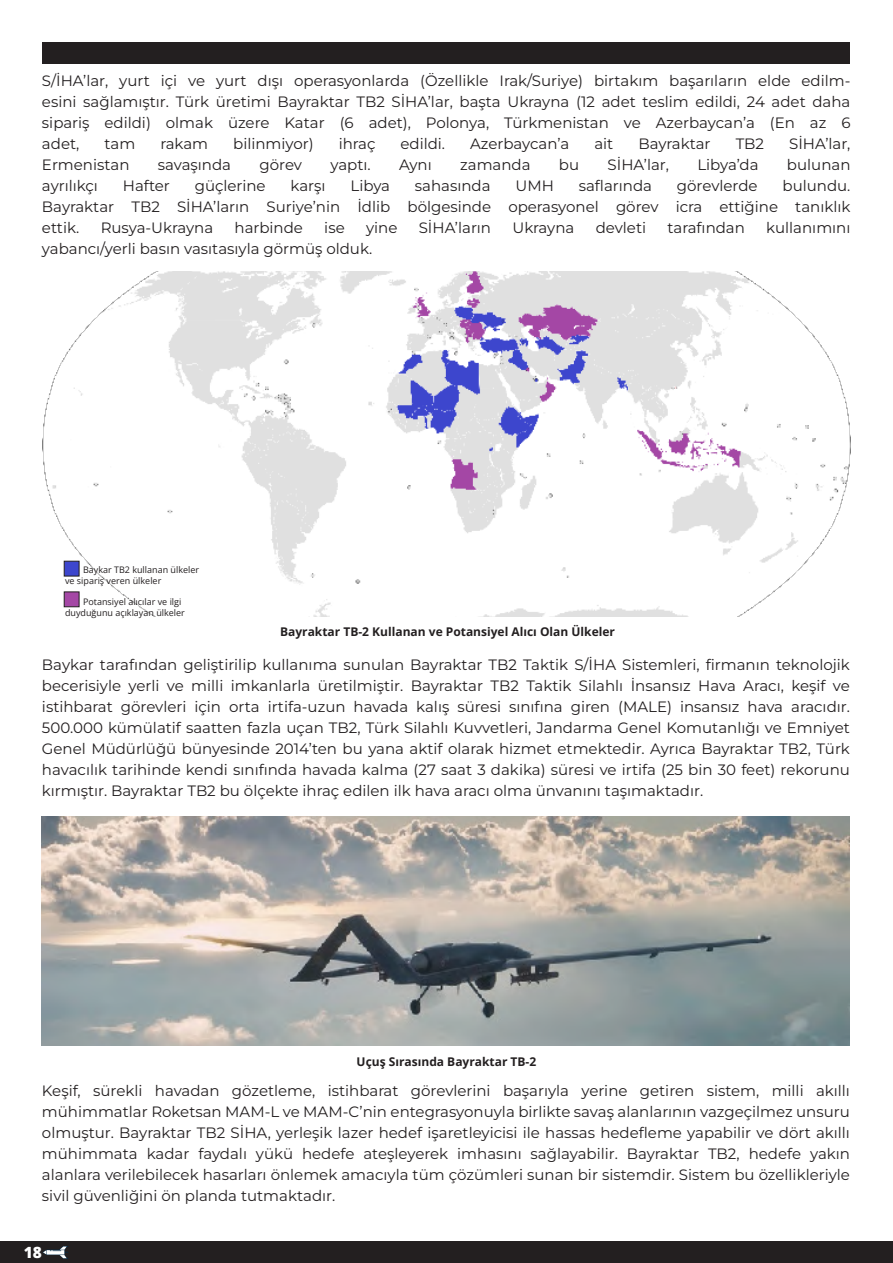
<style>
.page{position:relative;width:893px;height:1263px;background:#fff}
.page>*{position:absolute;margin:0;border:0;box-sizing:border-box;transform-origin:0 0}
.t1{font:800 15.45px "Open Sans";color:#fff}
.t2{font:100 15px/21px "Montserrat";color:#231f20}
.t3{font:700 12px "Open Sans";color:#231f20}
.t4{font:9px "Open Sans";color:#231f20}
</style>
<div class="page">
<div style="left:0;top:1242px;width:893px;height:21px;background:#231f20"></div>
<div style="left:43px;top:43px;width:807px;height:21px;background:#231f20"></div>
<svg style="left:43px;top:1246px;width:25px;height:13px"></svg>
<img style="left:43px;top:271px;width:807px;height:346px">
<img style="left:42px;top:816px;width:808px;height:230px">
<div style="left:64px;top:561px;width:15px;height:15px;background:#3d46cd;border:1px solid #231f20"></div>
<div style="left:64px;top:591px;width:15px;height:16px;background:#a447a5;border:1px solid #231f20"></div>
<p class="t2" style="left:42px;top:70px;width:810px">S/İHA’lar, yurt içi ve yurt dışı operasyonlarda (Özellikle Irak/Suriye) birtakım başarıların elde edilm&shy;esini sağlamıştır. Türk üretimi Bayraktar TB2 SİHA’lar, başta Ukrayna (12 adet teslim edildi, 24 adet daha</p>
<p class="t2" style="left:42px;top:112px;width:810px">sipariş edildi) olmak üzere Katar (6 adet), Polonya, Türkmenistan ve Azerbaycan’a (En az 6</p>
<p class="t2" style="left:42px;top:133px;width:39px">adet,</p>
<p class="t2" style="left:105px;top:133px;width:32px">tam</p>
<p class="t2" style="left:160px;top:133px;width:49px">rakam</p>
<p class="t2" style="left:233px;top:133px;width:82px">bilinmiyor)</p>
<p class="t2" style="left:339px;top:133px;width:38px">ihraç</p>
<p class="t2" style="left:400px;top:133px;width:46px">edildi.</p>
<p class="t2" style="left:470px;top:133px;width:101px">Azerbaycan’a</p>
<p class="t2" style="left:594px;top:133px;width:20px">ait</p>
<p class="t2" style="left:638px;top:133px;width:74px">Bayraktar</p>
<p class="t2" style="left:736px;top:133px;width:30px">TB2</p>
<p class="t2" style="left:789px;top:133px;width:63px">SİHA’lar,</p>
<p class="t2" style="left:42px;top:154px;width:89px">Ermenistan</p>
<p class="t2" style="left:158px;top:154px;width:75px">savaşında</p>
<p class="t2" style="left:260px;top:154px;width:44px">görev</p>
<p class="t2" style="left:330px;top:154px;width:42px">yaptı.</p>
<p class="t2" style="left:399px;top:154px;width:34px">Aynı</p>
<p class="t2" style="left:460px;top:154px;width:72px">zamanda</p>
<p class="t2" style="left:559px;top:154px;width:22px">bu</p>
<p class="t2" style="left:608px;top:154px;width:63px">SİHA’lar,</p>
<p class="t2" style="left:697px;top:154px;width:63px">Libya’da</p>
<p class="t2" style="left:787px;top:154px;width:65px">bulunan</p>
<p class="t2" style="left:42px;top:175px;width:58px">ayrılıkçı</p>
<p class="t2" style="left:123px;top:175px;width:49px">Hafter</p>
<p class="t2" style="left:195px;top:175px;width:72px">güçlerine</p>
<p class="t2" style="left:291px;top:175px;width:37px">karşı</p>
<p class="t2" style="left:350px;top:175px;width:41px">Libya</p>
<p class="t2" style="left:415px;top:175px;width:77px">sahasında</p>
<p class="t2" style="left:515px;top:175px;width:40px">UMH</p>
<p class="t2" style="left:579px;top:175px;width:75px">saflarında</p>
<p class="t2" style="left:677px;top:175px;width:82px">görevlerde</p>
<p class="t2" style="left:782px;top:175px;width:69px">bulundu.</p>
<p class="t2" style="left:42px;top:196px;width:810px">Bayraktar TB2 SİHA’ların Suriye’nin İdlib bölgesinde operasyonel görev icra ettiğine tanıklık</p>
<p class="t2" style="left:42px;top:217px;width:39px">ettik.</p>
<p class="t2" style="left:101px;top:217px;width:114px">Rusya-Ukrayna</p>
<p class="t2" style="left:235px;top:217px;width:70px">harbinde</p>
<p class="t2" style="left:324px;top:217px;width:22px">ise</p>
<p class="t2" style="left:366px;top:217px;width:33px">yine</p>
<p class="t2" style="left:419px;top:217px;width:74px">SİHA’ların</p>
<p class="t2" style="left:512px;top:217px;width:63px">Ukrayna</p>
<p class="t2" style="left:596px;top:217px;width:52px">devleti</p>
<p class="t2" style="left:667px;top:217px;width:79px">tarafından</p>
<p class="t2" style="left:766px;top:217px;width:86px">kullanımını</p>
<p class="t2" style="left:42px;top:238px;width:332px">yabancı/yerli basın vasıtasıyla görmüş olduk.</p>
<p class="t4" style="left:83px;top:564px;width:118px">Baykar TB2 kullanan ülkeler</p>
<p class="t4" style="left:65px;top:575px;width:98px">ve sipariş veren ülkeler</p>
<p class="t4" style="left:83px;top:595px;width:100px">Potansiyel alıcılar ve ilgi</p>
<p class="t4" style="left:65px;top:606px;width:121px">duyduğunu açıklayan ülkeler</p>
<p class="t3" style="left:280px;top:624px;width:336px">Bayraktar TB-2 Kullanan ve Potansiyel Alıcı Olan Ülkeler</p>
<p class="t2" style="left:42px;top:654px;width:809px">Baykar tarafından geliştirilip kullanıma sunulan Bayraktar TB2 Taktik S/İHA Sistemleri, firmanın teknolojik</p>
<p class="t2" style="left:42px;top:675px;width:809px">becerisiyle yerli ve milli imkanlarla üretilmiştir. Bayraktar TB2 Taktik Silahlı İnsansız Hava Aracı, keşif ve</p>
<p class="t2" style="left:42px;top:696px;width:809px">istihbarat görevleri için orta irtifa-uzun havada kalış süresi sınıfına giren (MALE) insansız hava aracıdır.<br>500.000 kümülatif saatten fazla uçan TB2, Türk Silahlı Kuvvetleri, Jandarma Genel Komutanlığı ve Emniyet</p>
<p class="t2" style="left:42px;top:738px;width:809px">Genel Müdürlüğü bünyesinde 2014’ten bu yana aktif olarak hizmet etmektedir. Ayrıca Bayraktar TB2, Türk</p>
<p class="t2" style="left:42px;top:759px;width:809px">havacılık tarihinde kendi sınıfında havada kalma (27 saat 3 dakika) süresi ve irtifa (25 bin 30 feet) rekorunu</p>
<p class="t2" style="left:42px;top:780px;width:663px">kırmıştır. Bayraktar TB2 bu ölçekte ihraç edilen ilk hava aracı olma ünvanını taşımaktadır.</p>
<p class="t3" style="left:357px;top:1053px;width:181px">Uçuş Sırasında Bayraktar TB-2</p>
<p class="t2" style="left:42px;top:1080px;width:809px">Keşif, sürekli havadan gözetleme, istihbarat görevlerini başarıyla yerine getiren sistem, milli akıllı</p>
<p class="t2" style="left:42px;top:1101px;width:809px">mühimmatlar Roketsan MAM-L ve MAM-C’nin entegrasyonuyla birlikte savaş alanlarının vazgeçilmez unsuru</p>
<p class="t2" style="left:42px;top:1122px;width:809px">olmuştur. Bayraktar TB2 SİHA, yerleşik lazer hedef işaretleyicisi ile hassas hedefleme yapabilir ve dört akıllı</p>
<p class="t2" style="left:42px;top:1143px;width:809px">mühimmata kadar faydalı yükü hedefe ateşleyerek imhasını sağlayabilir. Bayraktar TB2, hedefe yakın</p>
<p class="t2" style="left:42px;top:1164px;width:809px">alanlara verilebilecek hasarları önlemek amacıyla tüm çözümleri sunan bir sistemdir. Sistem bu özellikleriyle</p>
<p class="t2" style="left:42px;top:1185px;width:295px">sivil güvenliğini ön planda tutmaktadır.</p>
<p class="t1" style="left:24px;top:1241px;width:20px">18</p>
</div>
